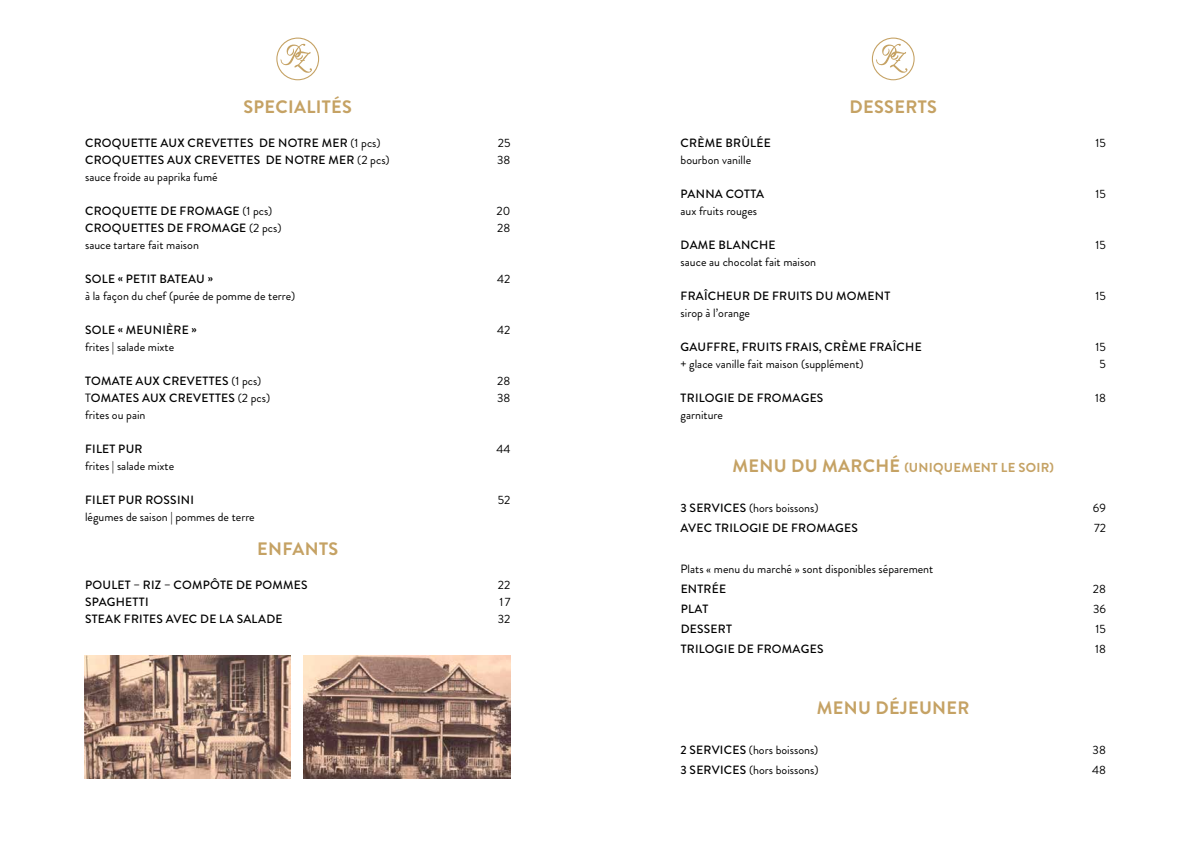
<style>
.page{position:relative;width:1191px;height:842px;background:#fff}
.page>*{position:absolute;margin:0;border:0;box-sizing:border-box;transform-origin:0 0}
.t1{font:700 18px "Brandon Grotesque";letter-spacing:.02em;color:#c5a264}
.t2{font:700 13px "Brandon Grotesque";letter-spacing:.02em;color:#c5a264}
.t3{font:500 12px "Brandon Grotesque";letter-spacing:.02em;color:#000}
.t4{font:12px "Brandon Grotesque";color:#000}
.s1{font-weight:400}
.s2{font-size:18px}
.s3{font-weight:500}
</style>
<div class="page">
<svg style="left:276px;top:37px;width:43px;height:43px"></svg>
<svg style="left:872px;top:37px;width:42px;height:43px"></svg>
<img style="left:304px;top:656px;width:206px;height:122px">
<img style="left:85px;top:655px;width:205px;height:123px">
<h1 class="t1" style="left:243px;top:94px;width:110px">SPECIALITÉS</h1>
<p class="t3" style="left:85px;top:135px;width:297px">CROQUETTE AUX CREVETTES DE NOTRE MER <span class="s1">(1 pcs)</span></p>
<p class="t4" style="left:498px;top:135px;width:14px">25</p>
<p class="t3" style="left:85px;top:152px;width:306px">CROQUETTES AUX CREVETTES DE NOTRE MER <span class="s1">(2 pcs)</span></p>
<p class="t4" style="left:497px;top:152px;width:15px">38</p>
<p class="t4" style="left:85px;top:169px;width:134px">sauce froide au paprika fumé</p>
<p class="t3" style="left:85px;top:203px;width:189px">CROQUETTE DE FROMAGE <span class="s1">(1 pcs)</span></p>
<p class="t4" style="left:496px;top:203px;width:15px">20</p>
<p class="t3" style="left:85px;top:220px;width:198px">CROQUETTES DE FROMAGE <span class="s1">(2 pcs)</span></p>
<p class="t4" style="left:497px;top:220px;width:15px">28</p>
<p class="t4" style="left:85px;top:237px;width:115px">sauce tartare fait maison</p>
<p class="t3" style="left:85px;top:271px;width:129px">SOLE « PETIT BATEAU »</p>
<p class="t4" style="left:497px;top:271px;width:15px">42</p>
<p class="t4" style="left:85px;top:288px;width:212px">à la façon du chef (purée de pomme de terre)</p>
<p class="t3" style="left:85px;top:322px;width:113px">SOLE « MEUNIÈRE »</p>
<p class="t4" style="left:497px;top:322px;width:15px">42</p>
<p class="t4" style="left:85px;top:339px;width:91px">frites | salade mixte</p>
<p class="t3" style="left:85px;top:373px;width:178px">TOMATE AUX CREVETTES <span class="s1">(1 pcs)</span></p>
<p class="t4" style="left:497px;top:373px;width:15px">28</p>
<p class="t3" style="left:85px;top:390px;width:187px"><span class="s1">T</span>OMATES AUX CREVETTES <span class="s1">(2 pcs)</span></p>
<p class="t4" style="left:497px;top:390px;width:15px">38</p>
<p class="t4" style="left:85px;top:407px;width:62px">frites ou pain</p>
<p class="t3" style="left:85px;top:441px;width:59px">FILET PUR</p>
<p class="t4" style="left:496px;top:441px;width:16px">44</p>
<p class="t4" style="left:85px;top:458px;width:91px">frites | salade mixte</p>
<p class="t3" style="left:85px;top:492px;width:110px">FILET PUR ROSSINI</p>
<p class="t4" style="left:498px;top:492px;width:14px">52</p>
<p class="t4" style="left:85px;top:509px;width:171px">légumes de saison | pommes de terre</p>
<h1 class="t1" style="left:257px;top:536px;width:82px">ENFANTS</h1>
<p class="t3" style="left:85px;top:577px;width:224px">POULET – RIZ – COMPÔTE DE POMMES</p>
<p class="t4" style="left:498px;top:577px;width:14px">22</p>
<p class="t3" style="left:85px;top:594px;width:65px">SPAGHETTI</p>
<p class="t4" style="left:499px;top:594px;width:12px">17</p>
<p class="t3" style="left:85px;top:611px;width:199px">STEAK FRITES AVEC DE LA SALADE</p>
<p class="t4" style="left:498px;top:611px;width:14px">32</p>
<h1 class="t1" style="left:849px;top:94px;width:89px">DESSERTS</h1>
<p class="t3" style="left:680px;top:135px;width:92px">CRÈME BRÛLÉE</p>
<p class="t4" style="left:1095px;top:135px;width:12px">15</p>
<p class="t4" style="left:680px;top:152px;width:72px">bourbon vanille</p>
<p class="t3" style="left:680px;top:186px;width:85px">PANNA COTTA</p>
<p class="t4" style="left:1095px;top:186px;width:12px">15</p>
<p class="t4" style="left:680px;top:203px;width:78px">aux fruits rouges</p>
<p class="t3" style="left:680px;top:237px;width:97px">DAME BLANCHE</p>
<p class="t4" style="left:1095px;top:237px;width:12px">15</p>
<p class="t4" style="left:680px;top:254px;width:137px">sauce au chocolat fait maison</p>
<p class="t3" style="left:680px;top:288px;width:211px">FRAÎCHEUR DE FRUITS DU MOMENT</p>
<p class="t4" style="left:1095px;top:288px;width:12px">15</p>
<p class="t4" style="left:680px;top:305px;width:71px">sirop à l’orange</p>
<p class="t3" style="left:680px;top:339px;width:243px">GAUFFRE, FRUITS FRAIS, CRÈME FRAÎCHE</p>
<p class="t4" style="left:1095px;top:339px;width:12px">15</p>
<p class="t4" style="left:680px;top:356px;width:184px">+ glace vanille fait maison (supplément)</p>
<p class="t4" style="left:1099px;top:356px;width:8px">5</p>
<p class="t3" style="left:680px;top:390px;width:144px">TRILOGIE DE FROMAGES</p>
<p class="t4" style="left:1095px;top:390px;width:12px">18</p>
<p class="t4" style="left:680px;top:407px;width:44px">garniture</p>
<p class="t2" style="left:732px;top:458px;width:323px"><span class="s2">MENU DU MARCHÉ</span> (UNIQUEMENT LE SOIR)</p>
<p class="t4" style="left:680px;top:500px;width:139px"><span class="s3">3 SERVICES</span> (hors boissons)</p>
<p class="t4" style="left:1092px;top:500px;width:15px">69</p>
<p class="t3" style="left:680px;top:520px;width:179px">AVEC TRILOGIE DE FROMAGES</p>
<p class="t4" style="left:1094px;top:520px;width:13px">72</p>
<p class="t4" style="left:680px;top:560px;width:254px">Plats « menu du marché » sont disponibles séparement</p>
<p class="t3" style="left:680px;top:580px;width:47px">ENTRÉE</p>
<p class="t4" style="left:1092px;top:580px;width:15px">28</p>
<p class="t3" style="left:680px;top:600px;width:29px">PLAT</p>
<p class="t4" style="left:1093px;top:600px;width:14px">36</p>
<p class="t3" style="left:680px;top:620px;width:53px">DESSERT</p>
<p class="t4" style="left:1095px;top:621px;width:12px">15</p>
<p class="t3" style="left:680px;top:641px;width:144px">TRILOGIE DE FROMAGES</p>
<p class="t4" style="left:1095px;top:641px;width:12px">18</p>
<h1 class="t1" style="left:817px;top:695px;width:154px">MENU DÉJEUNER</h1>
<p class="t4" style="left:680px;top:741px;width:139px"><span class="s3">2 SERVICES</span> (hors boissons)</p>
<p class="t4" style="left:1092px;top:741px;width:15px">38</p>
<p class="t4" style="left:680px;top:761px;width:139px"><span class="s3">3 SERVICES</span> (hors boissons)</p>
<p class="t4" style="left:1092px;top:761px;width:15px">48</p>
</div>
